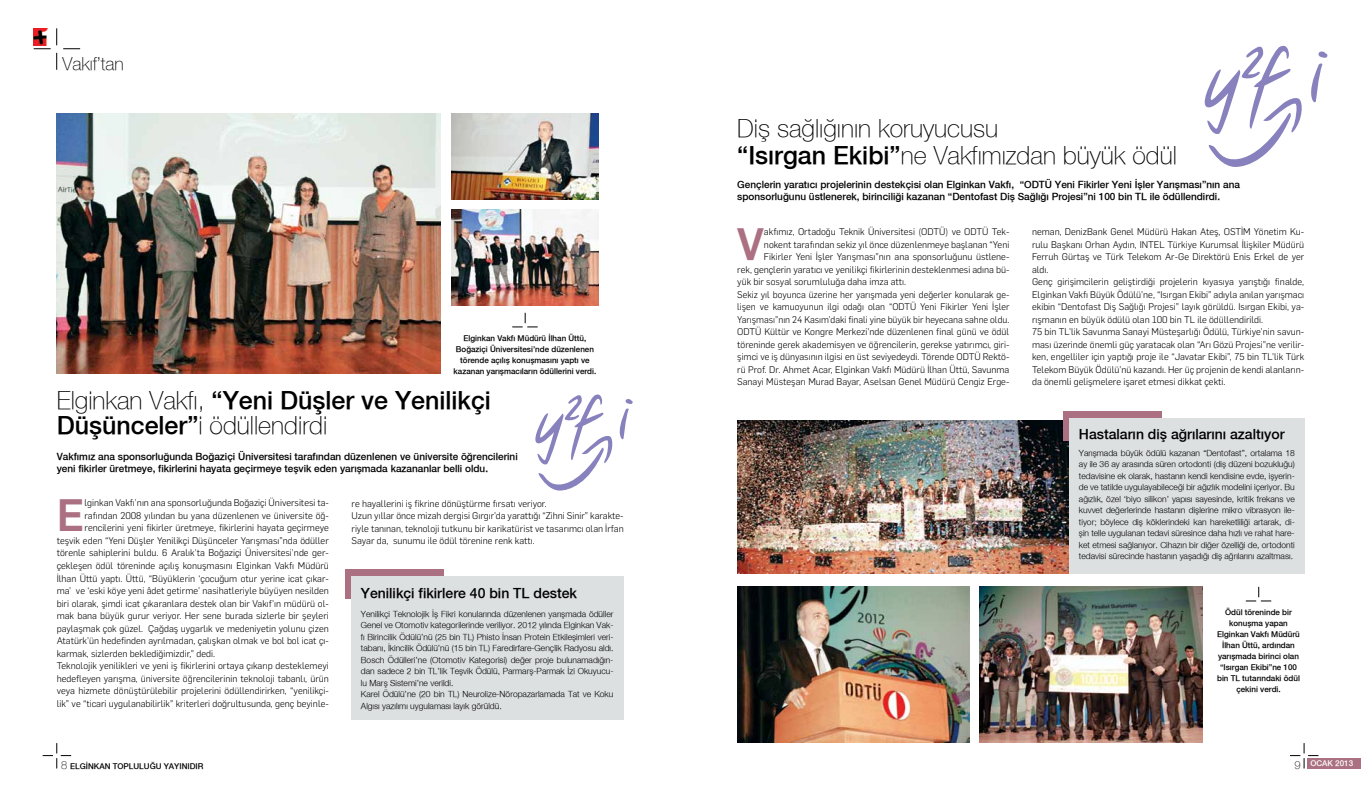
<style>
.page{position:relative;width:1361px;height:794px;background:#fff}
.page>*{position:absolute;margin:0;border:0;box-sizing:border-box;transform-origin:0 0}
.t1{font:500 44.6px "Flama";color:#ab7082}
.t2{font:25px/27px "Helvetica Neue X Thin";color:#000}
.t3{font:25px "Helvetica Neue X Medium";color:#000}
.t4{font:18px "Helvetica Neue X Thin";color:#000}
.t5{font:14px "Helvetica Neue X Medium";color:#000}
.t6{font:10px/12px "Helvetica Neue X Medium";color:#000}
.t7{font:300 9.5px/12.5px "Flama";color:#000}
.t8{font:8.5px/11.5px "Helvetica Neue X Light";color:#000}
.t9{font:8px/11px "Helvetica Neue X Medium";color:#000;text-align:center}
.t10{font:8px "Helvetica Neue X Medium";color:#fff}
.s1{font-family:"Helvetica Neue X Thin"}
.s2{font-family:"Helvetica Neue X Medium"}
.s3{font-family:"Helvetica Neue X Thin";font-size:11px}
.s4{font-family:"Helvetica Neue X Thin";font-size:11px;color:#000}
</style>
<div class="page">
<img style="left:34px;top:28px;width:15px;height:17px">
<svg style="left:34px;top:49px;width:17px;height:1px"></svg>
<svg style="left:57px;top:28px;width:23px;height:42px"></svg>
<svg style="left:43px;top:743px;width:28px;height:25px"></svg>
<svg style="left:1290px;top:743px;width:28px;height:25px"></svg>
<div style="left:1307px;top:758px;width:54px;height:10px;background:#ab7082"></div>
<img style="left:57px;top:113px;width:383px;height:261px">
<img style="left:452px;top:113px;width:146px;height:86px">
<img style="left:452px;top:210px;width:146px;height:96px">
<div style="left:345px;top:569px;width:99px;height:30px;background:#ab7082"></div>
<div style="left:351px;top:577px;width:273px;height:143px;background:#dde0e1"></div>
<svg style="left:512px;top:313px;width:26px;height:15px"></svg>
<svg style="left:1245px;top:587px;width:26px;height:15px"></svg>
<img style="left:737px;top:587px;width:232px;height:155px">
<img style="left:979px;top:587px;width:223px;height:155px">
<img style="left:737px;top:420px;width:331px;height:154px">
<div style="left:1063px;top:411px;width:98px;height:30px;background:#ab7082"></div>
<div style="left:1069px;top:418px;width:235px;height:156px;background:#dde0e1"></div>
<svg style="left:1311px;top:51px;width:16px;height:52px"></svg>
<svg style="left:1204px;top:45px;width:98px;height:122px"></svg>
<svg style="left:619px;top:399px;width:14px;height:41px"></svg>
<svg style="left:535px;top:394px;width:78px;height:97px"></svg>
<h3 class="t4" style="left:62px;top:53px;width:63px">Vak›f’tan</h3>
<p class="t9" style="left:453px;top:332px;width:144px">Elginkan Vakfı Müdürü İlhan Üttü, Boğaziçi Üniversitesi’nde düzenlenen törende açılış konuşmasını yaptı ve kazanan yarışmacıların ödüllerini verdi.</p>
<h2 class="t3" style="left:57px;top:385px;width:436px"><span class="s1">Elginkan Vakfı,</span> “Yeni Düşler ve Yenilikçi</h2>
<h2 class="t2" style="left:57px;top:411px;width:272px"><span class="s2">Düşünceler”</span>i ödüllendirdi</h2>
<p class="t6" style="left:57px;top:450px;width:462px">Vakfımız ana sponsorluğunda Boğaziçi Üniversitesi tarafından düzenlenen ve üniversite öğrencilerini yeni fikirler üretmeye, fikirlerini hayata geçirmeye teşvik eden yarışmada kazananlar belli oldu.</p>
<h1 class="t1" style="left:57px;top:483px;width:29px">E</h1>
<p class="t7" style="left:85px;top:496px;width:246px">lginkan Vakfı’nın ana sponsorluğunda Boğaziçi Üniversitesi ta-</p>
<p class="t7" style="left:85px;top:509px;width:246px">rafından 2008 yılından bu yana düzenlenen ve üniversite öğ-</p>
<p class="t7" style="left:85px;top:521px;width:246px">rencilerini yeni fikirler üretmeye, fikirlerini hayata geçirmeye</p>
<p class="t7" style="left:57px;top:534px;width:274px">teşvik eden “Yeni Düşler Yenilikçi Düşünceler Yarışması”nda ödüller</p>
<p class="t7" style="left:57px;top:546px;width:274px">törenle sahiplerini buldu. 6 Aralık’ta Boğaziçi Üniversitesi’nde ger-</p>
<p class="t7" style="left:57px;top:559px;width:274px">çekleşen ödül töreninde açılış konuşmasını Elginkan Vakfı Müdürü</p>
<p class="t7" style="left:57px;top:571px;width:274px">İlhan Üttü yaptı. Üttü, “Büyüklerin ‘çocuğum otur yerine icat çıkar-</p>
<p class="t7" style="left:57px;top:584px;width:274px">ma’ ve ‘eski köye yeni âdet getirme’ nasihatleriyle büyüyen nesilden</p>
<p class="t7" style="left:57px;top:596px;width:274px">biri olarak, şimdi icat çıkaranlara destek olan bir Vakıf’ın müdürü ol-</p>
<p class="t7" style="left:57px;top:609px;width:274px">mak bana büyük gurur veriyor. Her sene burada sizlerle bir şeyleri</p>
<p class="t7" style="left:57px;top:621px;width:274px">paylaşmak çok güzel. Çağdaş uygarlık ve medeniyetin yolunu çizen</p>
<p class="t7" style="left:57px;top:634px;width:274px">Atatürk’ün hedefinden ayrılmadan, çalışkan olmak ve bol bol icat çı-</p>
<p class="t7" style="left:57px;top:646px;width:160px">karmak, sizlerden beklediğimizdir,” dedi.</p>
<p class="t7" style="left:57px;top:659px;width:274px">Teknolojik yenilikleri ve yeni iş fikirlerini ortaya çıkarıp desteklemeyi</p>
<p class="t7" style="left:57px;top:671px;width:274px">hedefleyen yarışma, üniversite öğrencilerinin teknoloji tabanlı, ürün</p>
<p class="t7" style="left:57px;top:684px;width:274px">veya hizmete dönüştürülebilir projelerini ödüllendirirken, “yenilikçi-</p>
<p class="t7" style="left:57px;top:696px;width:274px">lik” ve “ticari uygulanabilirlik” kriterleri doğrultusunda, genç beyinle-</p>
<p class="t7" style="left:351px;top:496px;width:274px">re hayallerini iş fikrine dönüştürme fırsatı veriyor.<br>Uzun yıllar önce mizah dergisi Gırgır’da yarattığı “Zihni Sinir” karakte&shy;riyle tanınan, teknoloji tutkunu bir karikatürist ve tasarımcı olan İrfan Sayar da, sunumu ile ödül törenine renk kattı.</p>
<h3 class="t5" style="left:361px;top:584px;width:218px">Yenilikçi fikirlere 40 bin TL destek</h3>
<p class="t8" style="left:361px;top:607px;width:254px">Yenilikçi Teknolojik İş Fikri konularında düzenlenen yarışmada ödüller Genel ve Otomotiv kategorilerinde veriliyor. 2012 yılında Elginkan Vak&shy;fı Birincilik Ödülü’nü (25 bin TL) Phisto İnsan Protein Etkileşimleri veri&shy;tabanı, İkincilik Ödülü’nü (15 bin TL) Faredirfare-Gençlik Radyosu aldı.<br>Bosch Ödülleri’ne (Otomotiv Kategorisi) değer proje bulunamadığın&shy;dan sadece 2 bin TL’lik Teşvik Ödülü, Parmarş-Parmak İzi Okuyucu&shy;lu Marş Sistemi’ne verildi.<br>Karel Ödülü’ne (20 bin TL) Neurolize-Nöropazarlamada Tat ve Koku Algısı yazılımı uygulaması layık görüldü.</p>
<h2 class="t2" style="left:737px;top:114px;width:441px">Diş sağlığının koruyucusu<br><span class="s2">“Isırgan Ekibi”</span>ne Vakfımızdan büyük ödül</h2>
<p class="t6" style="left:737px;top:179px;width:504px">Gençlerin yaratıcı projelerinin destekçisi olan Elginkan Vakfı, “ODTÜ Yeni Fikirler Yeni İşler Yarışması”nın ana sponsorluğunu üstlenerek, birinciliği kazanan “Dentofast Diş Sağlığı Projesi”ni 100 bin TL ile ödüllendirdi.</p>
<h1 class="t1" style="left:737px;top:212px;width:28px">V</h1>
<p class="t7" style="left:764px;top:225px;width:247px">akfımız, Ortadoğu Teknik Üniversitesi (ODTÜ) ve ODTÜ Tek-</p>
<p class="t7" style="left:764px;top:237px;width:247px">nokent tarafından sekiz yıl önce düzenlenmeye başlanan “Yeni</p>
<p class="t7" style="left:764px;top:250px;width:247px">Fikirler Yeni İşler Yarışması”nın ana sponsorluğunu üstlene-</p>
<p class="t7" style="left:737px;top:262px;width:274px">rek, gençlerin yaratıcı ve yenilikçi fikirlerinin desteklenmesi adına bü-</p>
<p class="t7" style="left:737px;top:275px;width:170px">yük bir sosyal sorumluluğa daha imza attı.</p>
<p class="t7" style="left:737px;top:287px;width:274px">Sekiz yıl boyunca üzerine her yarışmada yeni değerler konularak ge-</p>
<p class="t7" style="left:737px;top:300px;width:274px">lişen ve kamuoyunun ilgi odağı olan “ODTÜ Yeni Fikirler Yeni İşler</p>
<p class="t7" style="left:737px;top:312px;width:274px">Yarışması”nın 24 Kasım’daki finali yine büyük bir heyecana sahne oldu.</p>
<p class="t7" style="left:737px;top:325px;width:274px">ODTÜ Kültür ve Kongre Merkezi’nde düzenlenen final günü ve ödül</p>
<p class="t7" style="left:737px;top:337px;width:274px">töreninde gerek akademisyen ve öğrencilerin, gerekse yatırımcı, giri-</p>
<p class="t7" style="left:737px;top:350px;width:274px">şimci ve iş dünyasının ilgisi en üst seviyedeydi. Törende ODTÜ Rektö-</p>
<p class="t7" style="left:737px;top:362px;width:274px">rü Prof. Dr. Ahmet Acar, Elginkan Vakfı Müdürü İlhan Üttü, Savunma</p>
<p class="t7" style="left:737px;top:375px;width:274px">Sanayi Müsteşarı Murad Bayar, Aselsan Genel Müdürü Cengiz Erge-</p>
<p class="t7" style="left:1032px;top:225px;width:274px">neman, DenizBank Genel Müdürü Hakan Ateş, OSTİM Yönetim Ku&shy;rulu Başkanı Orhan Aydın, INTEL Türkiye Kurumsal İlişkiler Müdürü Ferruh Gürtaş ve Türk Telekom Ar-Ge Direktörü Enis Erkel de yer aldı.<br>Genç girişimcilerin geliştirdiği projelerin kıyasıya yarıştığı finalde, Elginkan Vakfı Büyük Ödülü’ne, “Isırgan Ekibi” adıyla anılan yarışmacı ekibin “Dentofast Diş Sağlığı Projesi” layık görüldü. Isırgan Ekibi, ya&shy;rışmanın en büyük ödülü olan 100 bin TL ile ödüllendirildi.<br>75 bin TL’lik Savunma Sanayi Müsteşarlığı Ödülü, Türkiye’nin savun&shy;ması üzerinde önemli güç yaratacak olan “Arı Gözü Projesi”ne verilir&shy;ken, engelliler için yaptığı proje ile “Javatar Ekibi”, 75 bin TL’lik Türk Telekom Büyük Ödülü’nü kazandı. Her üç projenin de kendi alanların&shy;da önemli gelişmelere işaret etmesi dikkat çekti.</p>
<h3 class="t5" style="left:1079px;top:426px;width:207px">Hastaların diş ağrılarını azaltıyor</h3>
<p class="t8" style="left:1079px;top:446px;width:217px;text-align:justify">Yarışmada büyük ödülü kazanan “Dentofast”, ortalama 18 ay ile 36 ay arasında süren ortodonti (diş düzeni bozukluğu) tedavisine ek olarak, hastanın kendi kendisine evde, işyerin&shy;de ve tatilde uygulayabileceği bir ağızlık modelini içeriyor. Bu ağızlık, özel ‘biyo silikon’ yapısı sayesinde, kritik frekans ve kuvvet değerlerinde hastanın dişlerine mikro vibrasyon ile&shy;tiyor; böylece diş köklerindeki kan hareketliliği artarak, di&shy;şin telle uygulanan tedavi süresince daha hızlı ve rahat hare&shy;ket etmesi sağlanıyor. Cihazın bir diğer özelliği de, ortodonti tedavisi sürecinde hastanın yaşadığı diş ağrılarını azaltması.</p>
<p class="t9" style="left:1217px;top:606px;width:84px">Ödül töreninde bir konuşma yapan<br>Elginkan Vakfı Müdürü<br>İlhan Üttü, ardından yarışmada birinci olan “Isırgan Ekibi”ne 100 bin TL tutarındaki ödül çekini verdi.</p>
<p class="t9" style="left:61px;top:760px;width:144px"><span class="s3">8</span> ELGİNKAN TOPLULUĞU YAYINIDIR</p>
<p class="t10" style="left:1294px;top:758px;width:60px"><span class="s4">9</span> OCAK 2013</p>
</div>
